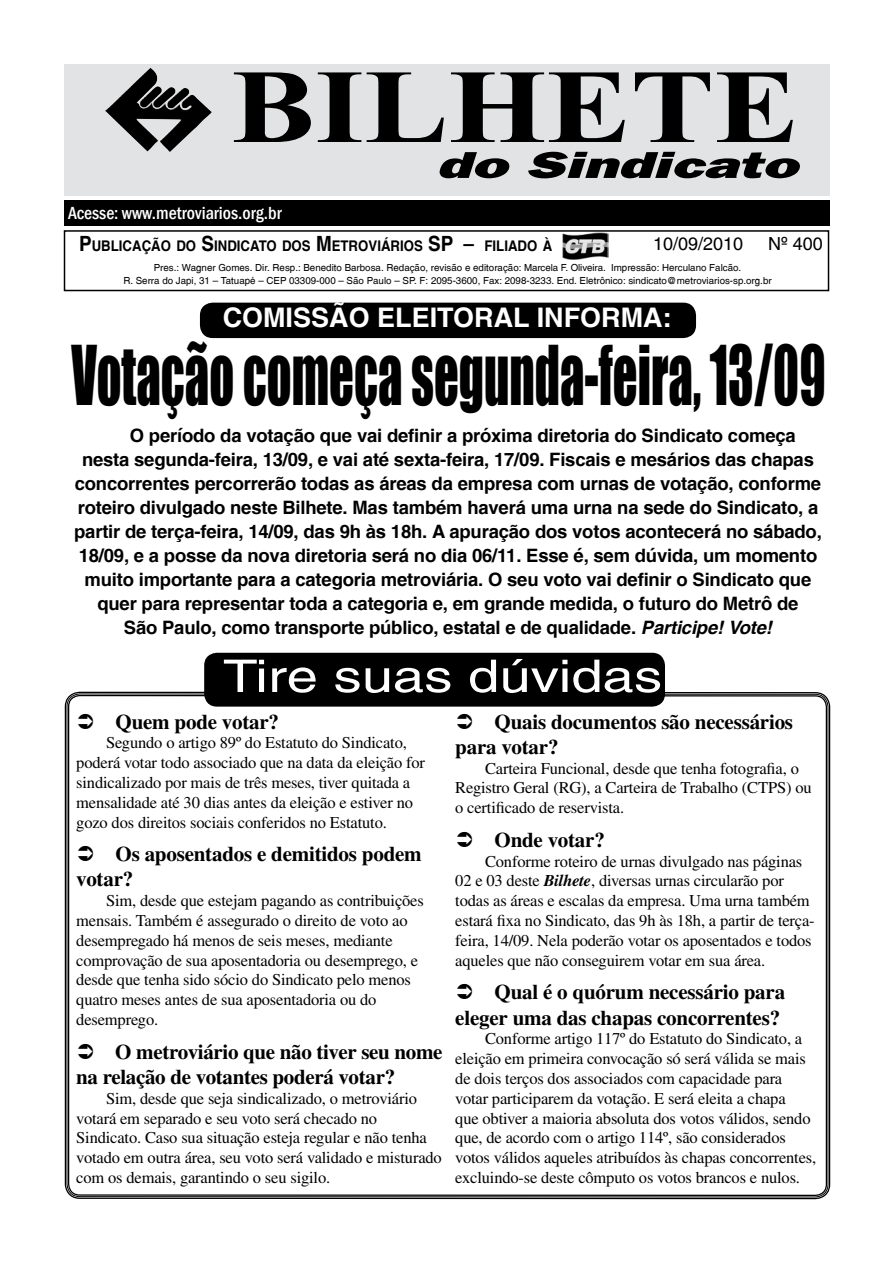
<style>
.page{position:relative;width:893px;height:1263px;background:#fff}
.page>*{position:absolute;margin:0;border:0;box-sizing:border-box;transform-origin:0 0}
.t1{font:700 105px "Times New Roman";color:#000;scale:1.2 1}
.t2{font:75.6px "Impact";color:#000;scale:.64 1}
.t3{font:45px "Switzerland Plain";color:#fff;scale:1.25 1}
.t4{font:italic 800 37.5px "Frankfurt Gothic";color:#000;scale:1.6 1}
.t5{font:700 27px "Switzerland";color:#fff}
.t6{font:700 21px/25.2px "Times";letter-spacing:-.01em;color:#000}
.t7{font:700 18.45px "Switzerland";letter-spacing:-.01em;color:#000}
.t8{font:500 condensed 18px "Franklin Gothic";color:#fff}
.t9{font:18px "Switzerland Plain";color:#000}
.t10{font:16.5px/19.8px "Times";letter-spacing:-.01em;color:#000}
.t11{font:700 14.7px "Switzerland";color:#000;scale:.9 1}
.t12{font:9.75px/12.8px "Switzerland Plain";color:#000;text-align:center}
.s1{font-size:21px}
.s2{font-style:italic}
.s3{font-weight:700;font-style:italic}
</style>
<div class="page">
<svg style="left:67px;top:694px;width:761px;height:503px"></svg>
<div style="left:204px;top:653px;width:461px;height:54px;background:#000;border-radius:13px"></div>
<div style="left:200px;top:303px;width:496px;height:35px;background:#000;border-radius:13px"></div>
<div style="left:64px;top:64px;width:765px;height:132px;background:#e2e3e4"></div>
<div style="left:64px;top:230px;width:765px;height:61px;border:2px solid #000"></div>
<div style="left:64px;top:200px;width:766px;height:25px;background:#000"></div>
<img style="left:105px;top:68px;width:106px;height:84px">
<img style="left:562px;top:232px;width:46px;height:28px">
<svg style="left:78px;top:713px;width:15px;height:15px"></svg>
<svg style="left:78px;top:846px;width:15px;height:15px"></svg>
<svg style="left:78px;top:1043px;width:15px;height:16px"></svg>
<svg style="left:457px;top:713px;width:15px;height:15px"></svg>
<svg style="left:457px;top:831px;width:15px;height:16px"></svg>
<svg style="left:457px;top:984px;width:15px;height:15px"></svg>
<h1 class="t1" style="left:231px;top:34px;width:474px">BILHETE</h1>
<h3 class="t4" style="left:436px;top:143px;width:227px">do Sindicato</h3>
<p class="t8" style="left:68px;top:201px;width:215px">Acesse: www.metroviarios.org.br</p>
<p class="t11" style="left:79px;top:237px;width:527px"><span class="s1">P</span>UBLICAÇÃO DO <span class="s1">S</span>INDICATO DOS <span class="s1">M</span>ETROVIÁRIOS <span class="s1">SP –</span> FILIADO À</p>
<p class="t9" style="left:653px;top:233px;width:92px">10/09/2010</p>
<p class="t9" style="left:768px;top:233px;width:56px">Nº 400</p>
<p class="t12" style="left:123px;top:261px;width:650px">Pres.: Wagner Gomes. Dir. Resp.: Benedito Barbosa. Redação, revisão e editoração: Marcela F. Oliveira. Impressão: Herculano Falcão.<br>R. Serra do Japi, 31 – Tatuapé – CEP 03309-000 – São Paulo – SP. F: 2095-3600, Fax: 2098-3233. End. Eletrônico: sindicato@metroviarios-sp.org.br</p>
<h3 class="t5" style="left:223px;top:301px;width:451px">COMISSÃO ELEITORAL INFORMA:</h3>
<h2 class="t2" style="left:71px;top:316px;width:1180px">Votação começa segunda-feira, 13/09</h2>
<p class="t7" style="left:130px;top:424px;width:667px">O período da votação que vai definir a próxima diretoria do Sindicato começa</p>
<p class="t7" style="left:82px;top:448px;width:733px">nesta segunda-feira, 13/09, e vai até sexta-feira, 17/09. Fiscais e mesários das chapas</p>
<p class="t7" style="left:75px;top:472px;width:748px">concorrentes percorrerão todas as áreas da empresa com urnas de votação, conforme</p>
<p class="t7" style="left:78px;top:496px;width:742px">roteiro divulgado neste Bilhete. Mas também haverá uma urna na sede do Sindicato, a</p>
<p class="t7" style="left:74px;top:520px;width:749px">partir de terça-feira, 14/09, das 9h às 18h. A apuração dos votos acontecerá no sábado,</p>
<p class="t7" style="left:79px;top:544px;width:740px">18/09, e a posse da nova diretoria será no dia 06/11. Esse é, sem dúvida, um momento</p>
<p class="t7" style="left:85px;top:568px;width:728px">muito importante para a categoria metroviária. O seu voto vai definir o Sindicato que</p>
<p class="t7" style="left:97px;top:592px;width:703px">quer para representar toda a categoria e, em grande medida, o futuro do Metrô de</p>
<p class="t7" style="left:124px;top:616px;width:650px">São Paulo, como transporte público, estatal e de qualidade. <span class="s2">Participe! Vote!</span></p>
<h3 class="t3" style="left:223px;top:649px;width:353px">Tire suas dúvidas</h3>
<p class="t6" style="left:116px;top:708px;width:165px">Quem pode votar?</p>
<p class="t10" style="left:76px;top:733px;width:350px;text-indent:30px">Segundo o artigo 89º do Estatuto do Sindicato, poderá votar todo associado que na data da eleição for sindicalizado por mais de três meses, tiver quitada a mensalidade até 30 dias antes da eleição e estiver no gozo dos direitos sociais conferidos no Estatuto.</p>
<p class="t6" style="left:76px;top:841px;width:347px;text-indent:39px">Os aposentados e demitidos podem votar?</p>
<p class="t10" style="left:76px;top:891px;width:349px;text-indent:30px">Sim, desde que estejam pagando as contribuições mensais. Também é assegurado o direito de voto ao desempregado há menos de seis meses, mediante comprovação de sua aposentadoria ou desemprego, e desde que tenha sido sócio do Sindicato pelo menos quatro meses antes de sua aposentadoria ou do desemprego.</p>
<p class="t6" style="left:76px;top:1038px;width:368px;text-indent:39px">O metroviário que não tiver seu nome na relação de votantes poderá votar?</p>
<p class="t10" style="left:76px;top:1088px;width:367px;text-indent:30px">Sim, desde que seja sindicalizado, o metroviário votará em separado e seu voto será checado no Sindicato. Caso sua situação esteja regular e não tenha votado em outra área, seu voto será validado e misturado com os demais, garantindo o seu sigilo.</p>
<p class="t6" style="left:455px;top:708px;width:339px;text-indent:39px">Quais documentos são necessários para votar?</p>
<p class="t10" style="left:455px;top:758px;width:358px;text-indent:30px">Carteira Funcional, desde que tenha fotografia, o<br>Registro Geral (RG), a Carteira de Trabalho (CTPS) ou o certificado de reservista.</p>
<p class="t6" style="left:495px;top:827px;width:112px">Onde votar?</p>
<p class="t10" style="left:455px;top:851px;width:361px;text-indent:30px">Conforme roteiro de urnas divulgado nas páginas 02 e 03 deste <span class="s3">Bilhete</span>, diversas urnas circularão por todas as áreas e escalas da empresa. Uma urna também estará fixa no Sindicato, das 9h às 18h, a partir de terça&shy;feira, 14/09. Nela poderão votar os aposentados e todos aqueles que não conseguirem votar em sua área.</p>
<p class="t6" style="left:455px;top:979px;width:331px;text-align:right">Qual é o quórum necessário para eleger uma das chapas concorrentes?</p>
<p class="t10" style="left:455px;top:1029px;width:362px;text-indent:30px">Conforme artigo 117º do Estatuto do Sindicato, a eleição em primeira convocação só será válida se mais de dois terços dos associados com capacidade para votar participarem da votação. E será eleita a chapa<br>que obtiver a maioria absoluta dos votos válidos, sendo que, de acordo com o artigo 114º, são considerados votos válidos aqueles atribuídos às chapas concorrentes, excluindo-se deste cômputo os votos brancos e nulos.</p>
</div>
